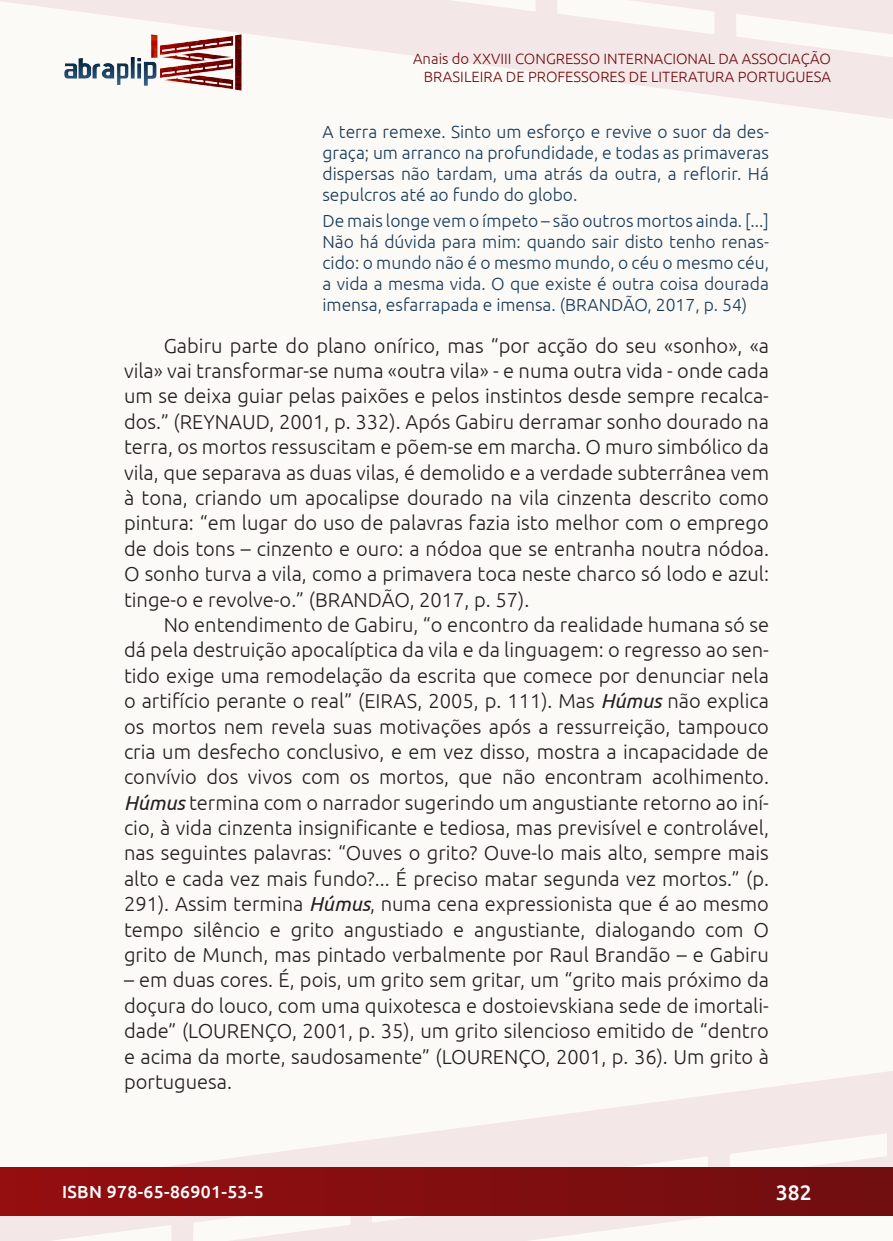
<style>
.page{position:relative;width:893px;height:1241px;background:#fff}
.page>*{position:absolute;margin:0;border:0;box-sizing:border-box;transform-origin:0 0}
.t1{font:500 21px "Ubuntu";color:#fff}
._7_CORPO{font:300 20.12px/25.4px "Ubuntu";color:#231f20;text-align:justify}
._9_3_CITAÇÃO_FIM{font:300 17.5px/21px "Ubuntu";color:#183b58;text-align:justify}
._9_1_CITAÇÃO_INIC{font:300 17.5px/21px "Ubuntu";color:#183b58;text-align:justify}
.t2{font:500 17.5px "Ubuntu";letter-spacing:.02em;color:#fff}
.t3{font:300 14.88px/17.8px "Ubuntu";color:#700e10;text-align:right}
.s1{font-weight:400;font-style:italic}
</style>
<div class="page">
<div style="left:0;top:0;width:893px;height:1240px;background:#fcfaf7"></div>
<svg style="left:0;top:1071px;width:893px;height:169px"></svg>
<svg style="left:0;top:0;width:893px;height:119px"></svg>
<div style="left:1px;top:1167px;width:891px;height:47px;background:linear-gradient(to right,#950e10,#700e10)"></div>
<img style="left:62px;top:31px;width:182px;height:62px">
<p class="t3" style="left:413px;top:49px;width:419px">Anais do XXVIII CONGRESSO INTERNACIONAL DA ASSOCIAÇÃO<br>BRASILEIRA DE PROFESSORES DE LITERATURA PORTUGUESA</p>
<p class="_9_1_CITAÇÃO_INIC" style="left:322px;top:120px;width:448px">A terra remexe. Sinto um esforço e revive o suor da des&shy;graça; um arranco na profundidade, e todas as primaveras dispersas não tardam, uma atrás da outra, a reflorir. Há sepulcros até ao fundo do globo.</p>
<p class="_9_3_CITAÇÃO_FIM" style="left:322px;top:209px;width:448px">De mais longe vem o ímpeto – são outros mortos ainda. [...] Não há dúvida para mim: quando sair disto tenho renas&shy;cido: o mundo não é o mesmo mundo, o céu o mesmo céu, a vida a mesma vida. O que existe é outra coisa dourada imensa, esfarrapada e imensa. (BRANDÃO, 2017, p. 54)</p>
<p class="_7_CORPO" style="left:124px;top:332px;width:646px;text-indent:40px">Gabiru parte do plano onírico, mas “por acção do seu «sonho», «a vila» vai transformar-se numa «outra vila» - e numa outra vida - onde cada um se deixa guiar pelas paixões e pelos instintos desde sempre recalca&shy;dos.” (REYNAUD, 2001, p. 332). Após Gabiru derramar sonho dourado na terra, os mortos ressuscitam e põem-se em marcha. O muro simbólico da vila, que separava as duas vilas, é demolido e a verdade subterrânea vem à tona, criando um apocalipse dourado na vila cinzenta descrito como pintura: “em lugar do uso de palavras fazia isto melhor com o emprego de dois tons – cinzento e ouro: a nódoa que se entranha noutra nódoa.<br>O sonho turva a vila, como a primavera toca neste charco só lodo e azul: tinge-o e revolve-o.” (BRANDÃO, 2017, p. 57).</p>
<p class="_7_CORPO" style="left:124px;top:611px;width:646px;text-indent:40px">No entendimento de Gabiru, “o encontro da realidade humana só se dá pela destruição apocalíptica da vila e da linguagem: o regresso ao sen&shy;tido exige uma remodelação da escrita que comece por denunciar nela o artifício perante o real” (EIRAS, 2005, p. 111). Mas <span class="s1">Húmus</span> não explica os mortos nem revela suas motivações após a ressurreição, tampouco cria um desfecho conclusivo, e em vez disso, mostra a incapacidade de convívio dos vivos com os mortos, que não encontram acolhimento.<br><span class="s1">Húmus</span> termina com o narrador sugerindo um angustiante retorno ao iní&shy;cio, à vida cinzenta insignificante e tediosa, mas previsível e controlável, nas seguintes palavras: “Ouves o grito? Ouve-lo mais alto, sempre mais alto e cada vez mais fundo?... É preciso matar segunda vez mortos.” (p.<br>291). Assim termina <span class="s1">Húmus</span>, numa cena expressionista que é ao mesmo tempo silêncio e grito angustiado e angustiante, dialogando com O grito de Munch, mas pintado verbalmente por Raul Brandão – e Gabiru</p>
<p class="_7_CORPO" style="left:124px;top:966px;width:646px">– em duas cores. É, pois, um grito sem gritar, um “grito mais próximo da doçura do louco, com uma quixotesca e dostoievskiana sede de imortali&shy;dade” (LOURENÇO, 2001, p. 35), um grito silencioso emitido de “dentro e acima da morte, saudosamente” (LOURENÇO, 2001, p. 36). Um grito à portuguesa.</p>
<p class="t2" style="left:62px;top:1180px;width:203px">ISBN 978-65-86901-53-5</p>
<p class="t1" style="left:776px;top:1178px;width:37px">382</p>
</div>
